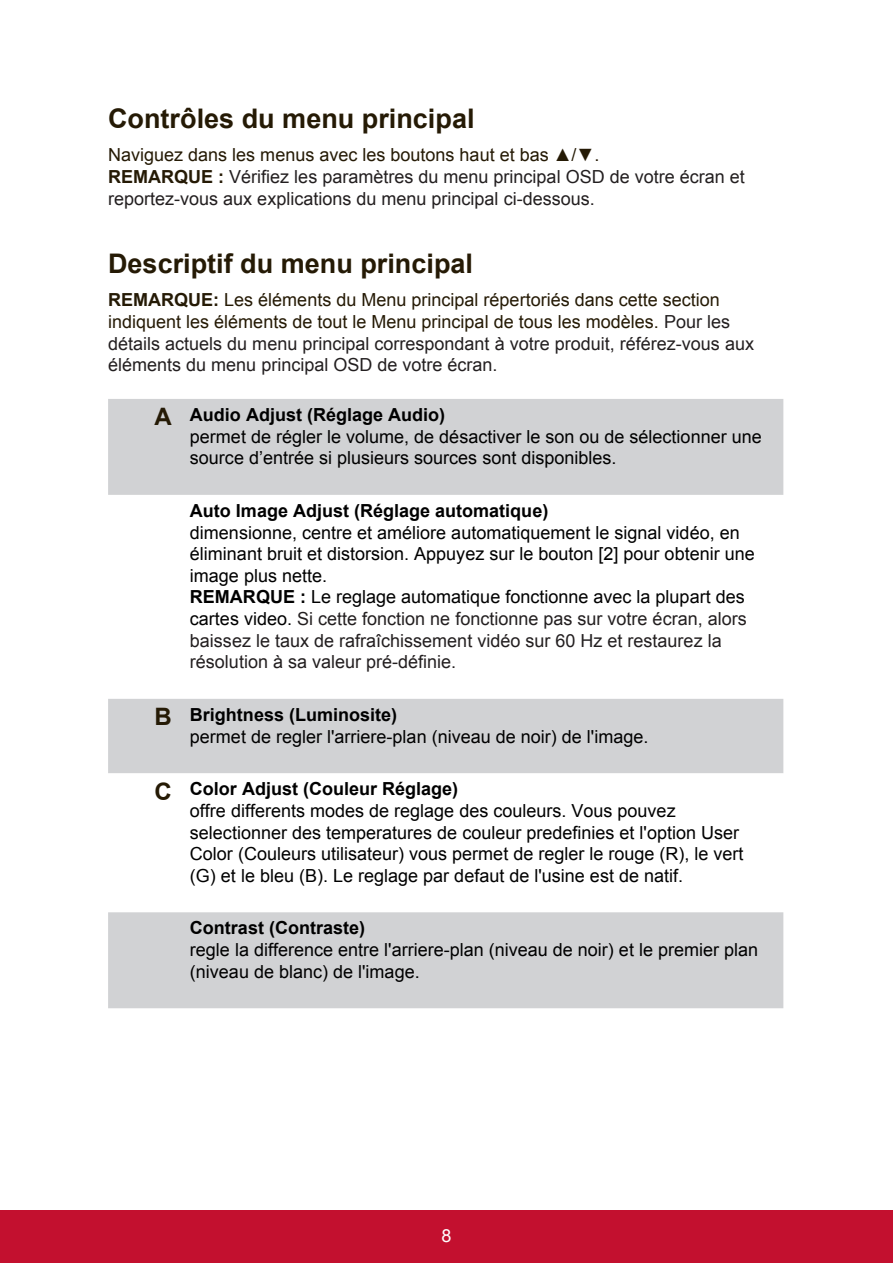
<style>
.page{position:relative;width:893px;height:1263px;background:#fff}
.page>*{position:absolute;margin:0;border:0;box-sizing:border-box;transform-origin:0 0}
.t1{font:700 27px "Arial";color:#251a05}
.t2{font:18px/21.6px "Arial";color:#000}
.t3{font:18px/21.6px "Arial";color:#231f20}
.t4{font:700 18px "Arial";color:#000}
.t5{font:18px "Arial";color:#fff}
.s1{color:#251a05}
.s2{font-weight:700;color:#251a05}
.s3{font-weight:700;font-size:24px;color:#251a05}
.s4{font-weight:700}
.s5{color:#231f20}
</style>
<div class="page">
<div style="left:0;top:1210px;width:892px;height:53px;background:#c3102f"></div>
<svg style="left:108px;top:399px;width:675px;height:609px"></svg>
<h1 class="t1" style="left:108px;top:100px;width:368px">Contrôles du menu principal</h1>
<p class="t3" style="left:108px;top:144px;width:638px"><span class="s1">Naviguez dans les menus avec les boutons haut et bas ▲/▼.<br></span><span class="s2">REMARQUE :</span> Vérifiez les paramètres du menu principal OSD de votre écran et reportez-vous aux explications du menu principal ci-dessous.</p>
<h1 class="t1" style="left:108px;top:245px;width:366px">Descriptif du menu principal</h1>
<p class="t3" style="left:108px;top:289px;width:647px"><span class="s2">REMARQUE:</span> <span class="s1">Les éléments du Menu principal répertoriés dans cette section indiquent les éléments de tout le Menu principal de tous les modèles.</span> Pour les détails actuels du menu principal correspondant à votre produit, référez-vous aux éléments du menu principal OSD de votre écran.</p>
<p class="t2" style="left:190px;top:404px;width:573px;text-indent:-35px"><span class="s3">A</span> <span class="s4">Audio Adjust (Réglage Audio)<br></span>permet de régler le volume, de désactiver le son ou de sélectionner une source d’entrée si plusieurs sources sont disponibles.</p>
<p class="t4" style="left:190px;top:498px;width:360px">Auto Image Adjust (Réglage automatique)</p>
<p class="t2" style="left:190px;top:521px;width:566px">dimensionne, centre et améliore automatiquement le signal vidéo, en éliminant bruit et distorsion. Appuyez sur le bouton [2] pour obtenir une image plus nette.<br><span class="s4">REMARQUE :</span> Le reglage automatique fonctionne avec la plupart des cartes video. <span class="s5">Si cette fonction ne fonctionne pas sur votre écran, alors baissez le taux de rafraîchissement vidéo sur 60 Hz et restaurez la résolution à sa valeur pré-définie.</span></p>
<p class="t2" style="left:190px;top:704px;width:460px;text-indent:-35px"><span class="s3">B</span> <span class="s4">Brightness (Luminosite)<br></span>permet de regler l'arriere-plan (niveau de noir) de l'image.</p>
<p class="t2" style="left:190px;top:778px;width:555px;text-indent:-35px"><span class="s3">C</span> <span class="s4">Color Adjust (Couleur Réglage)<br></span>offre differents modes de reglage des couleurs. Vous pouvez selectionner des temperatures de couleur predefinies et l'option User Color (Couleurs utilisateur) vous permet de regler le rouge (R), le vert (G) et le bleu (B). Le reglage par defaut de l'usine est de natif.</p>
<p class="t4" style="left:190px;top:916px;width:176px">Contrast (Contraste)</p>
<p class="t2" style="left:190px;top:939px;width:569px">regle la difference entre l'arriere-plan (niveau de noir) et le premier plan (niveau de blanc) de l'image.</p>
<p class="t5" style="left:441px;top:1223px;width:12px">8</p>
</div>
